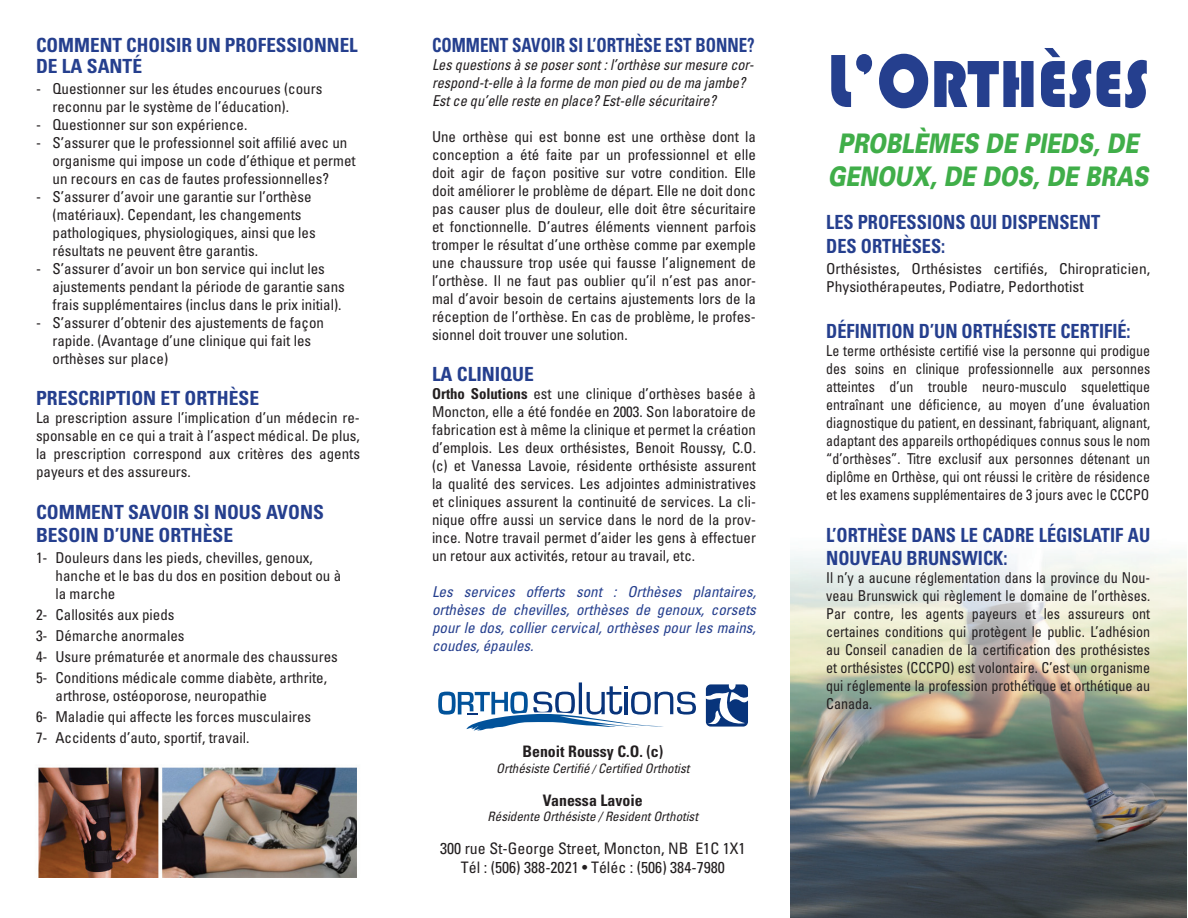
<style>
.page{position:relative;width:1188px;height:918px;background:#fff}
.page>*{position:absolute;margin:0;border:0;box-sizing:border-box;transform-origin:0 0}
.t1{font:69px "Bauhaus 93";color:#253f8e;scale:.9 1}
.t2{font:italic 900 27px/32.4px "Univers";color:#40ae49;text-align:center;scale:.78 1}
.t3{font:700 condensed 19.5px/23.4px "Univers";color:#253f8e;scale:.94 1}
.t4{font:700 condensed 19.5px/21px "Univers";color:#253f8e}
.t5{font:700 condensed 19.5px "Univers";color:#253f8e;scale:.87 1}
.t6{font:condensed 15.9px/19px "Univers";color:#231f20;text-align:center}
.t7{font:700 condensed 15.9px "Univers";color:#231f20}
.t8{font:condensed 15px/18px "Univers";color:#231f20}
.t9{font:condensed 15px/18px "Univers";color:#231f20;text-align:justify;scale:.93 1}
.t10{font:condensed 15px/18px "Univers";color:#231f20;text-align:justify;scale:.94 1}
.t11{font:italic condensed 15px/18px "Univers";color:#253f8e;text-align:justify}
.t12{font:italic condensed 15px/18px "Univers";color:#231f20;scale:.95 1}
.t13{font:italic condensed 12.9px "Univers";color:#231f20}
.s1{font-weight:700}
.s2{font-size:11.55px}
.s3{font-size:78px}
</style>
<div class="page">
<img style="left:790px;top:552px;width:396px;height:366px">
<img style="left:38px;top:767px;width:319px;height:111px">
<svg style="left:706px;top:684px;width:42px;height:43px"></svg>
<svg style="left:438px;top:682px;width:258px;height:49px"></svg>
<h3 class="t4" style="left:36px;top:34px;width:323px">COMMENT CHOISIR UN PROFESSIONNEL<br>DE LA SANTÉ</h3>
<p class="t8" style="left:52px;top:79px;width:271px;text-indent:-16px">- Questionner sur les études encourues (cours reconnu par le système de l’éducation).</p>
<p class="t8" style="left:36px;top:115px;width:213px">- Questionner sur son expérience.</p>
<p class="t8" style="left:52px;top:133px;width:305px;text-indent:-16px">- S’assurer que le professionnel soit affilié avec un organisme qui impose un code d’éthique et permet un recours en cas de fautes professionnelles?</p>
<p class="t8" style="left:52px;top:187px;width:265px;text-indent:-16px">- S’assurer d’avoir une garantie sur l’orthèse (matériaux). Cependant, les changements pathologiques, physiologiques, ainsi que les résultats ne peuvent être garantis.</p>
<p class="t8" style="left:52px;top:259px;width:294px;text-indent:-16px">- S’assurer d’avoir un bon service qui inclut les ajustements pendant la période de garantie sans frais supplémentaires (inclus dans le prix initial).</p>
<p class="t8" style="left:52px;top:313px;width:273px;text-indent:-16px">- S’assurer d’obtenir des ajustements de façon rapide. (Avantage d’une clinique qui fait les orthèses sur place)</p>
<h3 class="t4" style="left:36px;top:388px;width:225px">PRESCRIPTION ET ORTHÈSE</h3>
<p class="t8" style="left:36px;top:409px;width:326px;text-align:justify">La prescription assure l’implication d’un médecin re&shy;sponsable en ce qui a trait à l’aspect médical. De plus, la prescription correspond aux critères des agents payeurs et des assureurs.</p>
<h3 class="t4" style="left:36px;top:500px;width:289px;line-height:23.4px">COMMENT SAVOIR SI NOUS AVONS<br>BESOIN D’UNE ORTHÈSE</h3>
<p class="t8" style="left:56px;top:548px;width:287px;text-indent:-20px">1- Douleurs dans les pieds, chevilles, genoux, hanche et le bas du dos en position debout ou à la marche</p>
<p class="t8" style="left:36px;top:604px;width:303px;line-height:21px">2- Callosités aux pieds<br>3- Démarche anormales<br>4- Usure prématurée et anormale des chaussures 5- Conditions médicale comme diabète, arthrite,</p>
<p class="t8" style="left:36px;top:685px;width:277px;line-height:21px;text-indent:20px">arthrose, ostéoporose, neuropathie<br>6- Maladie qui affecte les forces musculaires<br>7- Accidents d’auto, sportif, travail.</p>
<h3 class="t5" style="left:432px;top:33px;width:373px">COMMENT SAVOIR SI L’ORTHÈSE EST BONNE?</h3>
<p class="t12" style="left:432px;top:55px;width:340px">Les questions à se poser sont : l’orthèse sur mesure cor&shy;respond-t-elle à la forme de mon pied ou de ma jambe?<br>Est ce qu’elle reste en place? Est-elle sécuritaire?</p>
<p class="t8" style="left:432px;top:127px;width:326px;text-align:justify">Une orthèse qui est bonne est une orthèse dont la conception a été faite par un professionnel et elle doit agir de façon positive sur votre condition. Elle doit améliorer le problème de départ. Elle ne doit donc pas causer plus de douleur, elle doit être sécuritaire et fonctionnelle. D’autres éléments viennent parfois tromper le résultat d’une orthèse comme par exemple une chaussure trop usée qui fausse l’alignement de l’orthèse. Il ne faut pas oublier qu’il n’est pas anor&shy;mal d’avoir besoin de certains ajustements lors de la réception de l’orthèse. En cas de problème, le profes&shy;sionnel doit trouver une solution.</p>
<h3 class="t4" style="left:432px;top:364px;width:103px">LA CLINIQUE</h3>
<p class="t8" style="left:432px;top:385px;width:326px;text-align:justify"><span class="s1">Ortho Solutions</span> est une clinique d’orthèses basée à Moncton, elle a été fondée en 2003. Son laboratoire de fabrication est à même la clinique et permet la création d’emplois. Les deux orthésistes, Benoit Roussy, C.O. (c) et Vanessa Lavoie, résidente orthésiste assurent la qualité des services. Les adjointes administratives et cliniques assurent la continuité de services. La cli&shy;nique offre aussi un service dans le nord de la prov&shy;ince. Notre travail permet d’aider les gens à effectuer un retour aux activités, retour au travail, etc.</p>
<p class="t11" style="left:432px;top:583px;width:326px">Les services offerts sont : Orthèses plantaires, orthèses de chevilles, orthèses de genoux, corsets pour le dos, collier cervical, orthèses pour les mains, coudes, épaules.</p>
<p class="t7" style="left:522px;top:742px;width:142px">Benoit Roussy C.O. (c)</p>
<p class="t13" style="left:496px;top:760px;width:195px">Orthésiste Certifié <span class="s2">/</span> Certified Orthotist</p>
<p class="t7" style="left:543px;top:790px;width:101px">Vanessa Lavoie</p>
<p class="t13" style="left:488px;top:809px;width:212px">Résidente Orthésiste / Resident Orthotist</p>
<p class="t6" style="left:440px;top:839px;width:307px">300 rue St-George Street, Moncton, NB E1C 1X1<br>Tél : (506) 388-2021 • Téléc : (506) 384-7980</p>
<h1 class="t1" style="left:828px;top:45px;width:359px"><span class="s3">L’O</span>RTHÈSES</h1>
<h2 class="t2" style="left:828px;top:127px;width:412px">PROBLÈMES DE PIEDS, DE<br>GENOUX, DE DOS, DE BRAS</h2>
<h3 class="t3" style="left:826px;top:210px;width:293px">LES PROFESSIONS QUI DISPENSENT<br>DES ORTHÈSES:</h3>
<p class="t8" style="left:826px;top:259px;width:325px">Orthésistes, Orthésistes certifiés, Chiropraticien,<br>Physiothérapeutes, Podiatre, Pedorthotist</p>
<h3 class="t3" style="left:826px;top:320px;width:325px">DÉFINITION D’UN ORTHÉSISTE CERTIFIÉ:</h3>
<p class="t9" style="left:826px;top:342px;width:350px">Le terme orthésiste certifié vise la personne qui prodigue des soins en clinique professionnelle aux personnes atteintes d’un trouble neuro-musculo squelettique entraînant une déficience, au moyen d’une évaluation diagnostique du patient, en dessinant, fabriquant, alignant, adaptant des appareils orthopédiques connus sous le nom “d’orthèses”. Titre exclusif aux personnes détenant un diplôme en Orthèse, qui ont réussi le critère de résidence et les examens supplémentaires de 3 jours avec le CCCPO</p>
<h3 class="t3" style="left:826px;top:523px;width:346px">L’ORTHÈSE DANS LE CADRE LÉGISLATIF AU<br>NOUVEAU BRUNSWICK:</h3>
<p class="t10" style="left:826px;top:569px;width:346px">Il n’y a aucune réglementation dans la province du Nou&shy;veau Brunswick qui règlement le domaine de l’orthèses.<br>Par contre, les agents payeurs et les assureurs ont certaines conditions qui protègent le public. L’adhésion au Conseil canadien de la certification des prothésistes et orthésistes (CCCPO) est volontaire. C’est un organisme qui réglemente la profession prothétique et orthétique au Canada.</p>
</div>
